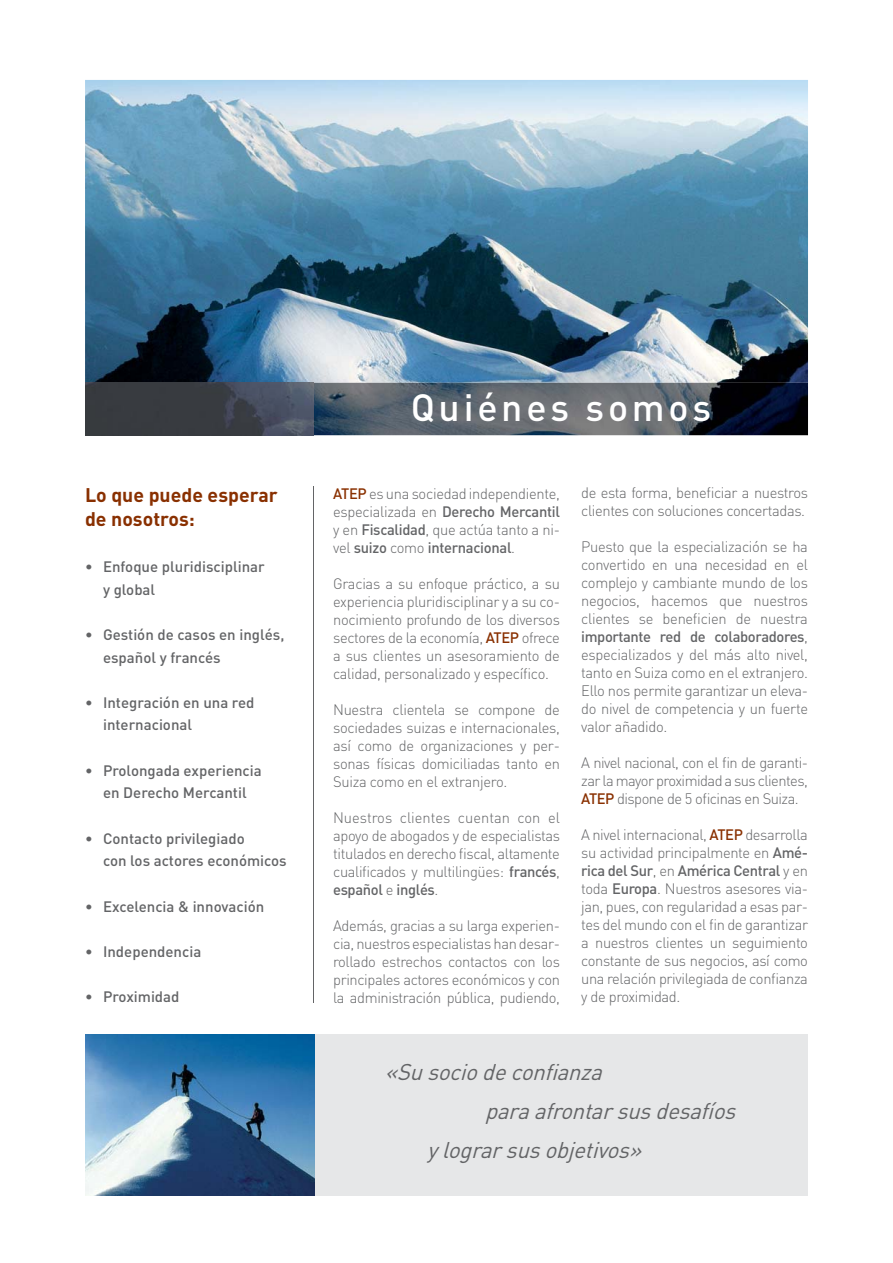
<style>
.page{position:relative;width:893px;height:1263px;background:#fff}
.page>*{position:absolute;margin:0;border:0;box-sizing:border-box;transform-origin:0 0}
.t1{font:500 37.5px "DIN";letter-spacing:.1em;color:#fff}
.t2{font:italic 22.5px "DIN";color:#636466}
.t3{font:700 19.5px/23.4px "DIN";color:#893001}
.t4{font:300 15px/18px "DIN";letter-spacing:-.025em;color:#636466;text-align:justify}
.t5{font:500 15px/22.6px "DIN";color:#636466}
.s1{font-weight:500;color:#893001}
.s2{font-weight:500}
</style>
<div class="page">
<div style="left:314px;top:1034px;width:494px;height:162px;background:#e6e7e8"></div>
<img style="left:85px;top:1034px;width:229px;height:162px">
<img style="left:85px;top:80px;width:723px;height:303px">
<img style="left:314px;top:383px;width:494px;height:52px">
<hr style="left:313px;top:486px;width:1px;height:517px;background:#636466">
<img style="left:85px;top:383px;width:229px;height:52px">
<h3 class="t3" style="left:85px;top:486px;width:194px">Lo que puede esperar de nosotros:</h3>
<p class="t5" style="left:103px;top:557px;width:163px;text-indent:-18px">• Enfoque pluridisciplinar y global</p>
<p class="t5" style="left:103px;top:625px;width:183px;text-indent:-18px">• Gestión de casos en inglés, español y francés</p>
<p class="t5" style="left:103px;top:693px;width:153px;text-indent:-18px">• Integración en una red internacional</p>
<p class="t5" style="left:85px;top:761px;width:178px;text-align:center">• Prolongada experiencia en Derecho Mercantil</p>
<p class="t5" style="left:103px;top:829px;width:185px;text-indent:-18px">• Contacto privilegiado<br>con los actores económicos</p>
<p class="t5" style="left:85px;top:897px;width:181px">• Excelencia &amp; innovación</p>
<p class="t5" style="left:85px;top:942px;width:118px">• Independencia</p>
<p class="t5" style="left:85px;top:987px;width:96px">• Proximidad</p>
<h1 class="t1" style="left:411px;top:394px;width:302px">Quiénes somos</h1>
<p class="t4" style="left:333px;top:486px;width:228px"><span class="s1">ATEP</span> es una sociedad independiente, especializada en <span class="s2">Derecho Mercantil </span>y en <span class="s2">Fiscalidad</span>, que actúa tanto a ni&shy;vel <span class="s2">suizo</span> como <span class="s2">internacional</span>.</p>
<p class="t4" style="left:333px;top:576px;width:228px">Gracias a su enfoque práctico, a su experiencia pluridisciplinar y a su co&shy;nocimiento profundo de los diversos sectores de la economía, <span class="s1">ATEP</span> ofrece a sus clientes un asesoramiento de calidad, personalizado y específico.</p>
<p class="t4" style="left:333px;top:702px;width:228px">Nuestra clientela se compone de sociedades suizas e internacionales, así como de organizaciones y per&shy;sonas físicas domiciliadas tanto en Suiza como en el extranjero.</p>
<p class="t4" style="left:333px;top:810px;width:228px">Nuestros clientes cuentan con el apoyo de abogados y de especialistas titulados en derecho fiscal, altamente cualificados y multilingües: <span class="s2">francés</span>, <span class="s2">español</span> e <span class="s2">inglés</span>.</p>
<p class="t4" style="left:333px;top:918px;width:228px">Además, gracias a su larga experien&shy;cia, nuestros especialistas han desar&shy;rollado estrechos contactos con los principales actores económicos y con la administración pública, pudiendo,</p>
<p class="t4" style="left:581px;top:486px;width:228px">de esta forma, beneficiar a nuestros clientes con soluciones concertadas.</p>
<p class="t4" style="left:581px;top:540px;width:228px">Puesto que la especialización se ha convertido en una necesidad en el complejo y cambiante mundo de los negocios, hacemos que nuestros clientes se beneficien de nuestra <span class="s2">importante red de colaboradores</span>, especializados y del más alto nivel, tanto en Suiza como en el extranjero.<br>Ello nos permite garantizar un eleva&shy;do nivel de competencia y un fuerte valor añadido.</p>
<p class="t4" style="left:581px;top:756px;width:228px">A nivel nacional, con el fin de garanti&shy;zar la mayor proximidad a sus clientes, <span class="s1">ATEP</span> dispone de 5 oficinas en Suiza.</p>
<p class="t4" style="left:581px;top:828px;width:228px">A nivel internacional, <span class="s1">ATEP</span> desarrolla su actividad principalmente en <span class="s2">Amé&shy;rica del Sur</span>, en <span class="s2">América Central</span> y en toda <span class="s2">Europa</span>. Nuestros asesores via&shy;jan, pues, con regularidad a esas par&shy;tes del mundo con el fin de garantizar a nuestros clientes un seguimiento constante de sus negocios, así como una relación privilegiada de confianza y de proximidad.</p>
<h2 class="t2" style="left:385px;top:1064px;width:224px">«Su socio de confianza</h2>
<h2 class="t2" style="left:485px;top:1103px;width:257px">para afrontarsusdesafíos</h2>
<h2 class="t2" style="left:427px;top:1142px;width:221px">ylograrsusobjetivos»</h2>
</div>
